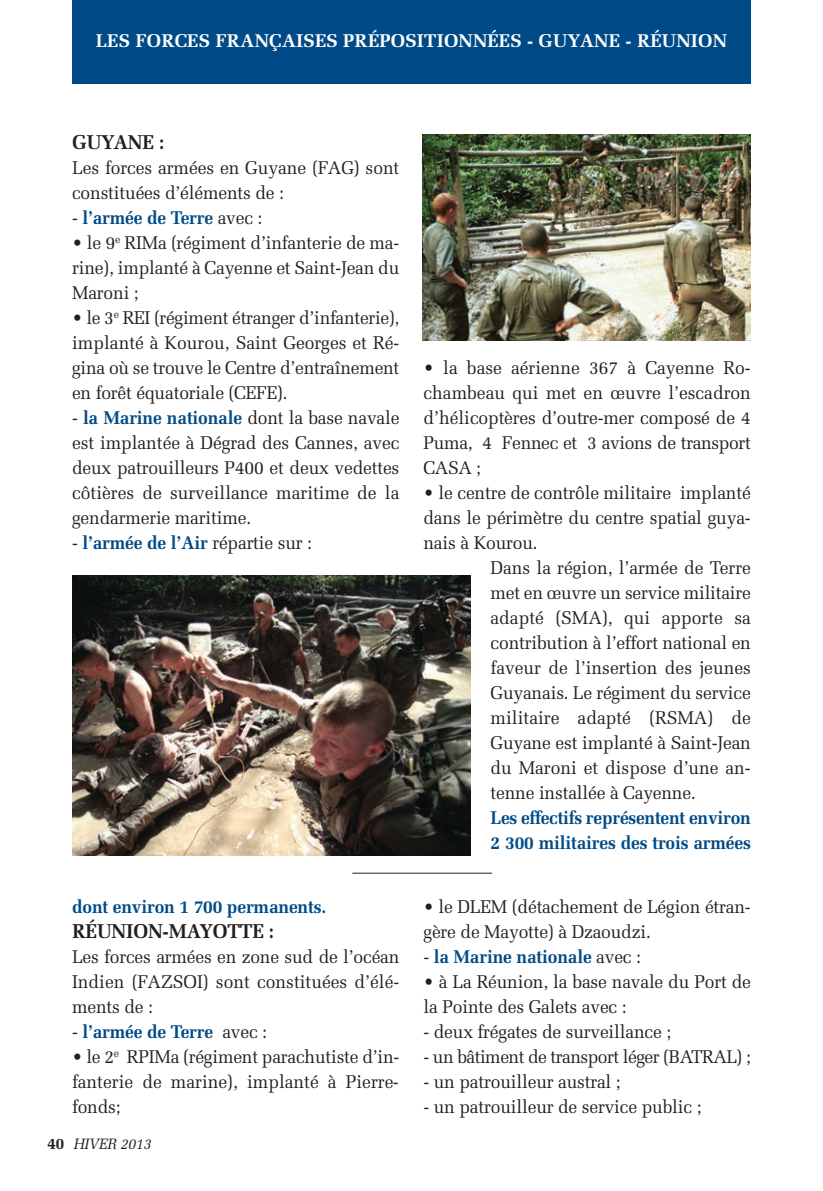
<style>
.page{position:relative;width:823px;height:1191px;background:#fff}
.page>*{position:absolute;margin:0;border:0;box-sizing:border-box;transform-origin:0 0}
.t1{font:700 20px "Melior";letter-spacing:-.01em;color:#231f20;scale:.95 1}
.t2{font:18.4px/25px "Melior";letter-spacing:-.01em;color:#231f20;text-align:justify;scale:.95 1}
.t3{font:700 18.4px/25px "Melior";letter-spacing:-.01em;color:#004b87;scale:.95 1}
.t4{font:700 18.4px "Melior";letter-spacing:.01em;color:#fff}
.t5{font:18.4px "Melior";letter-spacing:-.03em;color:#231f20;scale:.95 1}
.t6{font:italic 15px "Melior";letter-spacing:-.015em;color:#231f20;scale:.95 1}
.s1{font-weight:400;color:#231f20}
.s2{font-weight:700;color:#004b87}
.s3{font-weight:700;font-style:normal;font-size:16px}
</style>
<div class="page">
<div style="left:72px;top:0;width:678px;height:84px;background:#004b87"></div>
<img style="left:72px;top:575px;width:398px;height:280px">
<img style="left:422px;top:134px;width:328px;height:206px">
<hr style="left:352px;top:872px;width:140px;height:1px;background:#231f20">
<p class="t4" style="left:96px;top:30px;width:632px">LES FORCES FRANÇAISES PRÉPOSITIONNÉES - GUYANE - RÉUNION</p>
<p class="t1" style="left:72px;top:130px;width:99px">GUYANE :</p>
<p class="t2" style="left:72px;top:155px;width:346px">Les forces armées en Guyane (FAG) sont constituées d’éléments de :</p>
<p class="t3" style="left:72px;top:205px;width:202px"><span class="s1">-</span> l’armée de Terre <span class="s1">avec :</span></p>
<p class="t2" style="left:72px;top:230px;width:346px">• le 9<sup>e</sup> RIMa (régiment d’infanterie de ma&shy;rine), implanté à Cayenne et Saint-Jean du Maroni ;</p>
<p class="t2" style="left:72px;top:305px;width:346px">• le 3<sup>e</sup> REI (régiment étranger d’infanterie), implanté à Kourou, Saint Georges et Ré&shy;gina où se trouve le Centre d’entraînement en forêt équatoriale (CEFE).</p>
<p class="t2" style="left:72px;top:405px;width:346px">- <span class="s2">la Marine nationale</span> dont la base navale est implantée à Dégrad des Cannes, avec deux patrouilleurs P400 et deux vedettes côtières de surveillance maritime de la gendarmerie maritime.</p>
<p class="t3" style="left:72px;top:530px;width:254px"><span class="s1">-</span> l’armée de l’Air <span class="s1">répartie sur :</span></p>
<p class="t3" style="left:72px;top:894px;width:269px">dont environ 1 700 permanents.</p>
<p class="t1" style="left:72px;top:919px;width:214px">RÉUNION-MAYOTTE :</p>
<p class="t2" style="left:72px;top:943px;width:346px">Les forces armées en zone sud de l’océan Indien (FAZSOI) sont constituées d’élé&shy;ments de :</p>
<p class="t3" style="left:72px;top:1018px;width:207px"><span class="s1">-</span> l’armée de Terre <span class="s1">avec :</span></p>
<p class="t2" style="left:72px;top:1043px;width:346px">• le 2<sup>e</sup> RPIMa (régiment parachutiste d’in&shy;fanterie de marine), implanté à Pierre&shy;fonds;</p>
<p class="t6" style="left:48px;top:1134px;width:111px"><span class="s3">40</span> HIVER 2013</p>
<p class="t2" style="left:423px;top:355px;width:346px">• la base aérienne 367 à Cayenne Ro&shy;chambeau qui met en œuvre l’escadron d’hélicoptères d’outre-mer composé de 4<br>Puma, 4 Fennec et 3 avions de transport CASA ;</p>
<p class="t2" style="left:423px;top:480px;width:346px">• le centre de contrôle militaire implanté dans le périmètre du centre spatial guya&shy;nais à Kourou.</p>
<p class="t2" style="left:490px;top:555px;width:275px">Dans la région, l’armée de Terre met en œuvre un service militaire adapté (SMA), qui apporte sa contribution à l’effort national en faveur de l’insertion des jeunes Guyanais. Le régiment du service militaire adapté (RSMA) de Guyane est implanté à Saint-Jean du Maroni et dispose d’une an&shy;tenne installée à Cayenne.</p>
<p class="t3" style="left:490px;top:805px;width:275px">Les effectifs représentent environ<br>2 300 militaires des trois armées</p>
<p class="t2" style="left:423px;top:893px;width:346px">• le DLEM (détachement de Légion étran&shy;gère de Mayotte) à Dzaoudzi.</p>
<p class="t3" style="left:423px;top:943px;width:230px"><span class="s1">-</span> la Marine nationale <span class="s1">avec :</span></p>
<p class="t2" style="left:423px;top:968px;width:346px">• à La Réunion, la base navale du Port de la Pointe des Galets avec :</p>
<p class="t2" style="left:423px;top:1018px;width:262px">- deux frégates de surveillance ;</p>
<p class="t5" style="left:423px;top:1045px;width:346px">- un bâtiment de transport léger (BATRAL) ;</p>
<p class="t2" style="left:423px;top:1068px;width:209px">- un patrouilleur austral ;</p>
<p class="t2" style="left:423px;top:1093px;width:294px">- un patrouilleur de service public ;</p>
</div>
